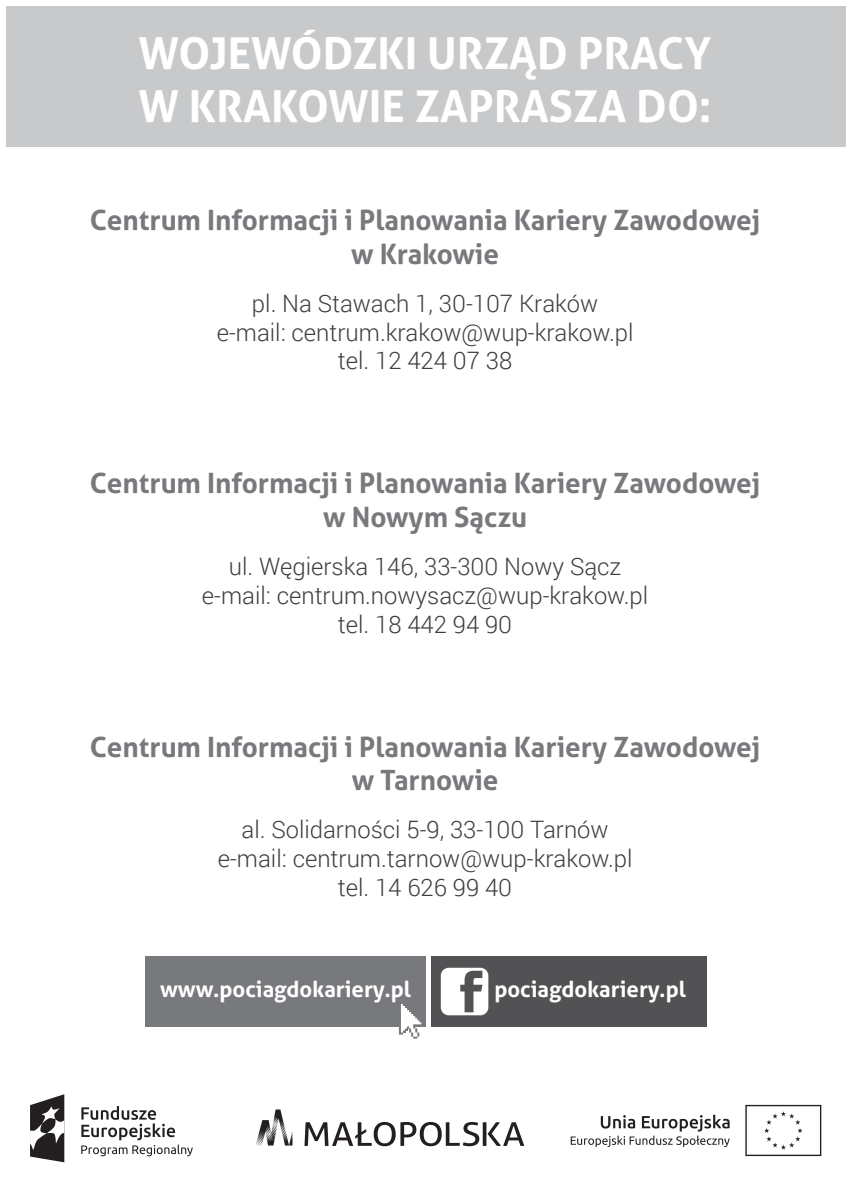
<style>
.page{position:relative;width:852px;height:1203px;background:#fff}
.page>*{position:absolute;margin:0;border:0;box-sizing:border-box;transform-origin:0 0}
.t1{font:700 44px/52.8px "Aller";color:#fff}
.t2{font:700 28px/33.6px "Aller";color:#78797c;text-align:center}
.t3{font:300 24px/28.8px "Roboto";color:#3e3e3f;text-align:center}
.t4{font:700 22.2px "Aller";color:#fff}
</style>
<div class="page">
<div style="left:145px;top:956px;width:280px;height:70px;background:#78797c"></div>
<svg style="left:398px;top:1004px;width:25px;height:34px"></svg>
<div style="left:431px;top:956px;width:275px;height:70px;background:#525254"></div>
<svg style="left:440px;top:967px;width:48px;height:48px"></svg>
<div style="left:6px;top:6px;width:839px;height:140px;background:#c8c9cb"></div>
<svg style="left:304px;top:1122px;width:220px;height:24px"></svg>
<svg style="left:256px;top:1109px;width:36px;height:36px"></svg>
<svg style="left:570px;top:1114px;width:159px;height:33px"></svg>
<svg style="left:745px;top:1104px;width:75px;height:52px"></svg>
<svg style="left:30px;top:1094px;width:34px;height:68px"></svg>
<svg style="left:81px;top:1106px;width:112px;height:50px"></svg>
<h1 class="t1" style="left:138px;top:26px;width:574px">WOJEWÓDZKI URZĄD PRACY<br>W KRAKOWIE ZAPRASZA DO:</h1>
<p class="t2" style="left:90px;top:203px;width:671px">Centrum Informacji i Planowania Kariery Zawodowej w Krakowie</p>
<p class="t3" style="left:217px;top:288px;width:418px">pl. Na Stawach 1, 30-107 Kraków e-mail: centrum.krakow@wup-krakow.pl tel. 12 424 07 38</p>
<p class="t2" style="left:90px;top:466px;width:671px">Centrum Informacji i Planowania Kariery Zawodowej w Nowym Sączu</p>
<p class="t3" style="left:202px;top:551px;width:447px">ul. Węgierska 146, 33-300 Nowy Sącz e-mail: centrum.nowysacz@wup-krakow.pl tel. 18 442 94 90</p>
<p class="t2" style="left:90px;top:729px;width:671px">Centrum Informacji i Planowania Kariery Zawodowej w Tarnowie</p>
<p class="t3" style="left:218px;top:814px;width:416px">al. Solidarności 5-9, 33-100 Tarnów e-mail: centrum.tarnow@wup-krakow.pl tel. 14 626 99 40</p>
<p class="t4" style="left:160px;top:975px;width:252px">www.pociagdokariery.pl</p>
<p class="t4" style="left:494px;top:975px;width:193px">pociagdokariery.pl</p>
</div>
